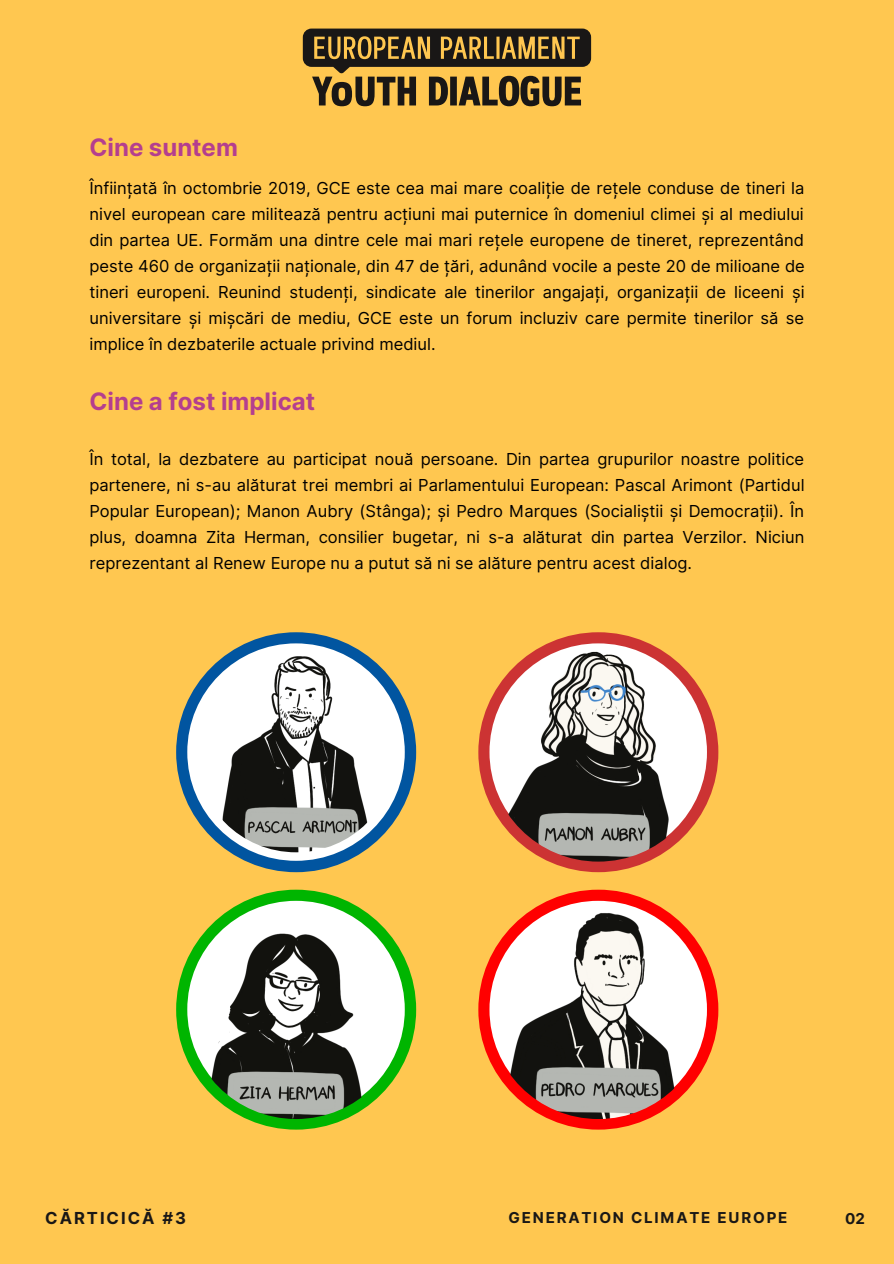
<style>
.page{position:relative;width:894px;height:1264px;background:#fff}
.page>*{position:absolute;margin:0;border:0;box-sizing:border-box;transform-origin:0 0}
.t1{font:700 24px "Inter";color:#b43e8f}
.t2{font:16.5px/26px "Inter";color:#000;text-align:justify}
.t3{font:700 16.5px "Inter";letter-spacing:.12em;color:#191716}
.t4{font:700 15px "Inter";letter-spacing:.12em;color:#191716}
</style>
<div class="page">
<div style="left:0;top:0;width:893px;height:1263px;background:#ffc750"></div>
<svg style="left:303px;top:29px;width:288px;height:77px"></svg>
<div style="left:478px;top:889px;width:240px;height:240px;background:#f00;border-radius:50%"></div>
<img style="left:488px;top:900px;width:219px;height:218px;border-radius:50%">
<div style="left:176px;top:889px;width:240px;height:240px;background:#00b500;border-radius:50%"></div>
<img style="left:186px;top:900px;width:219px;height:218px;border-radius:50%">
<div style="left:478px;top:632px;width:240px;height:240px;background:#c33;border-radius:50%"></div>
<img style="left:488px;top:642px;width:219px;height:219px;border-radius:50%">
<div style="left:176px;top:632px;width:240px;height:240px;background:#0155a0;border-radius:50%"></div>
<div style="left:187px;top:643px;width:217px;height:217px;background:#fff;border-radius:50%"></div>
<img style="left:196px;top:652px;width:200px;height:200px;border-radius:50%">
<p class="t1" style="left:89px;top:133px;width:150px">Cine suntem</p>
<p class="t2" style="left:89px;top:175px;width:716px">Înființată în octombrie 2019, GCE este cea mai mare coaliție de rețele conduse de tineri la nivel european care militează pentru acțiuni mai puternice în domeniul climei și al mediului din partea UE. Formăm una dintre cele mai mari rețele europene de tineret, reprezentând peste 460 de organizații naționale, din 47 de țări, adunând vocile a peste 20 de milioane de tineri europeni. Reunind studenți, sindicate ale tinerilor angajați, organizații de liceeni și universitare și mișcări de mediu, GCE este un forum incluziv care permite tinerilor să se implice în dezbaterile actuale privind mediul.</p>
<p class="t1" style="left:89px;top:387px;width:227px">Cine a fost implicat</p>
<p class="t2" style="left:89px;top:446px;width:716px">În total, la dezbatere au participat nouă persoane. Din partea grupurilor noastre politice partenere, ni s-au alăturat trei membri ai Parlamentului European: Pascal Arimont (Partidul Popular European); Manon Aubry (Stânga); și Pedro Marques (Socialiștii și Democrații). În plus, doamna Zita Herman, consilier bugetar, ni s-a alăturat din partea Verzilor. Niciun reprezentant al Renew Europe nu a putut să ni se alăture pentru acest dialog.</p>
<p class="t3" style="left:45px;top:1208px;width:142px">CĂRTICICĂ #3</p>
<p class="t4" style="left:508px;top:1208px;width:280px">GENERATION CLIMATE EUROPE</p>
<p class="t4" style="left:844px;top:1209px;width:21px">02</p>
</div>
